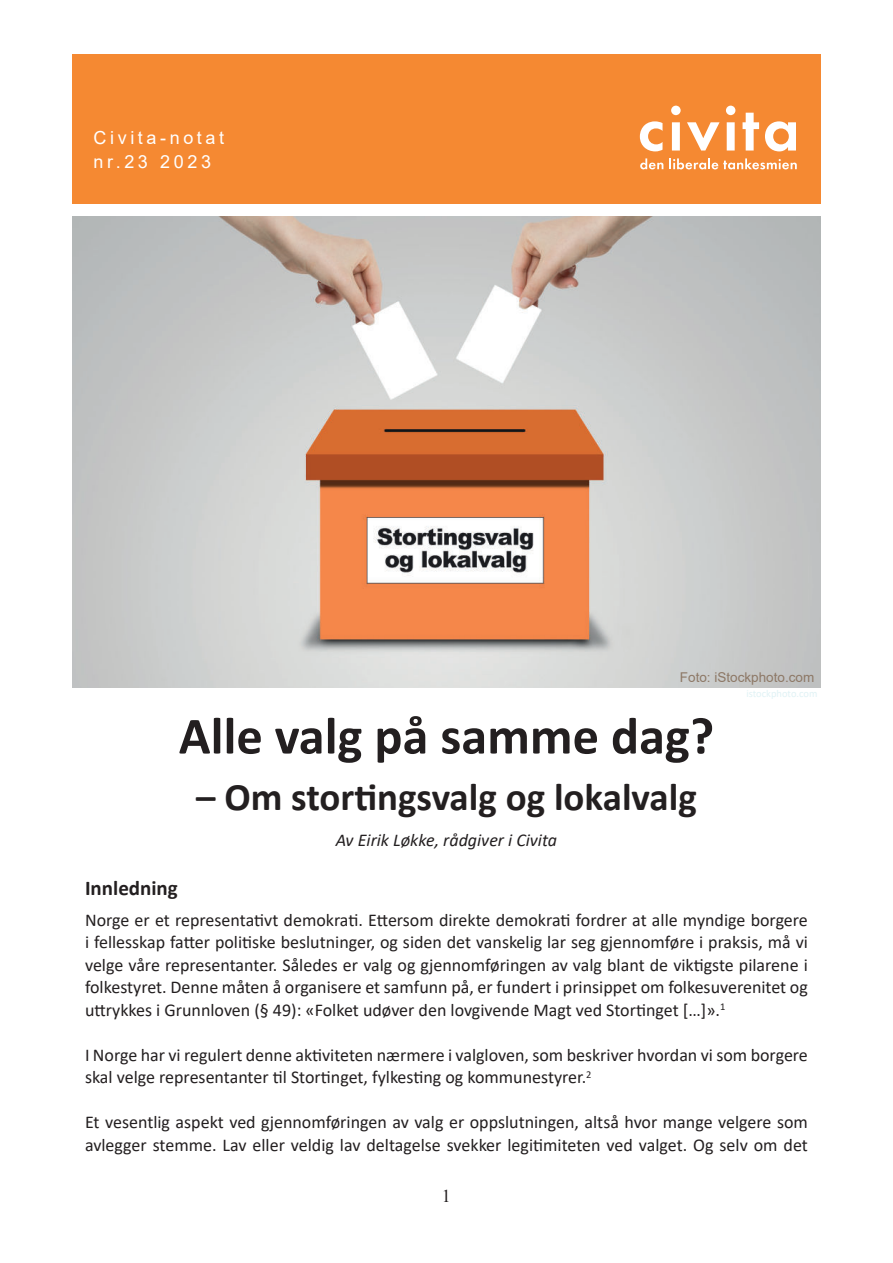
<style>
.page{position:relative;width:893px;height:1263px;background:#fff}
.page>*{position:absolute;margin:0;border:0;box-sizing:border-box;transform-origin:0 0}
.t1{font:700 52.5px "Calibri";color:#231f20}
.t2{font:700 39px "Calibri";color:#231f20}
.t3{font:700 21px "Calibri";color:#231f20}
.t4{font:18px/22.5px "Calibri";color:#231f20}
.t5{font:italic 18px "Calibri";color:#231f20}
.t6{font:18px/24px "Arial";letter-spacing:.2em;color:#fff}
.t7{font:18px "Times New Roman";color:#231f20}
.t8{font:13.5px "Arial";color:#8d7866}
.t9{font:10.5px "Calibri";color:#e0f2f5}
</style>
<div class="page">
<div style="left:72px;top:54px;width:749px;height:44px;background:#f58932"></div>
<img style="left:72px;top:217px;width:749px;height:470px">
<div style="left:72px;top:60px;width:749px;height:144px;background:#f58932"></div>
<svg style="left:640px;top:121px;width:22px;height:30px"></svg>
<svg style="left:671px;top:106px;width:10px;height:45px"></svg>
<svg style="left:687px;top:122px;width:32px;height:29px"></svg>
<svg style="left:726px;top:106px;width:9px;height:45px"></svg>
<svg style="left:742px;top:113px;width:17px;height:38px"></svg>
<svg style="left:765px;top:121px;width:31px;height:30px"></svg>
<svg style="left:640px;top:158px;width:23px;height:11px"></svg>
<svg style="left:669px;top:158px;width:128px;height:11px"></svg>
<p class="t6" style="left:94px;top:127px;width:132px">Civita-notat nr.23 2023</p>
<p class="t8" style="left:680px;top:672px;width:136px">Foto: iStockphoto.com</p>
<p class="t9" style="left:746px;top:686px;width:73px">istockphoto.com</p>
<h1 class="t1" style="left:179px;top:716px;width:537px">Alle valg på samme dag?</h1>
<h2 class="t2" style="left:196px;top:770px;width:502px">– Om stortingsvalg og lokalvalg</h2>
<p class="t5" style="left:336px;top:834px;width:223px">Av Eirik Løkke, rådgiver i Civita</p>
<p class="t3" style="left:85px;top:873px;width:94px">Innledning</p>
<p class="t4" style="left:85px;top:908px;width:724px;text-align:justify">Norge er et representativt demokrati. Ettersom direkte demokrati fordrer at alle myndige borgere i fellesskap fatter politiske beslutninger, og siden det vanskelig lar seg gjennomføre i praksis, må vi velge våre representanter. Således er valg og gjennomføringen av valg blant de viktigste pilarene i folkestyret. Denne måten å organisere et samfunn på, er fundert i prinsippet om folkesuverenitet og uttrykkes i Grunnloven (§ 49): «Folket udøver den lovgivende Magt ved Stortinget […]».<sup>1</sup></p>
<p class="t4" style="left:85px;top:1043px;width:724px">I Norge har vi regulert denne aktiviteten nærmere i valgloven, som beskriver hvordan vi som borgere skal velge representanter til Stortinget, fylkesting og kommunestyrer.<sup>2</sup></p>
<p class="t4" style="left:85px;top:1111px;width:724px">Et vesentlig aspekt ved gjennomføringen av valg er oppslutningen, altså hvor mange velgere som avlegger stemme. Lav eller veldig lav deltagelse svekker legitimiteten ved valget. Og selv om det</p>
<p class="t7" style="left:442px;top:1185px;width:10px">1</p>
</div>
